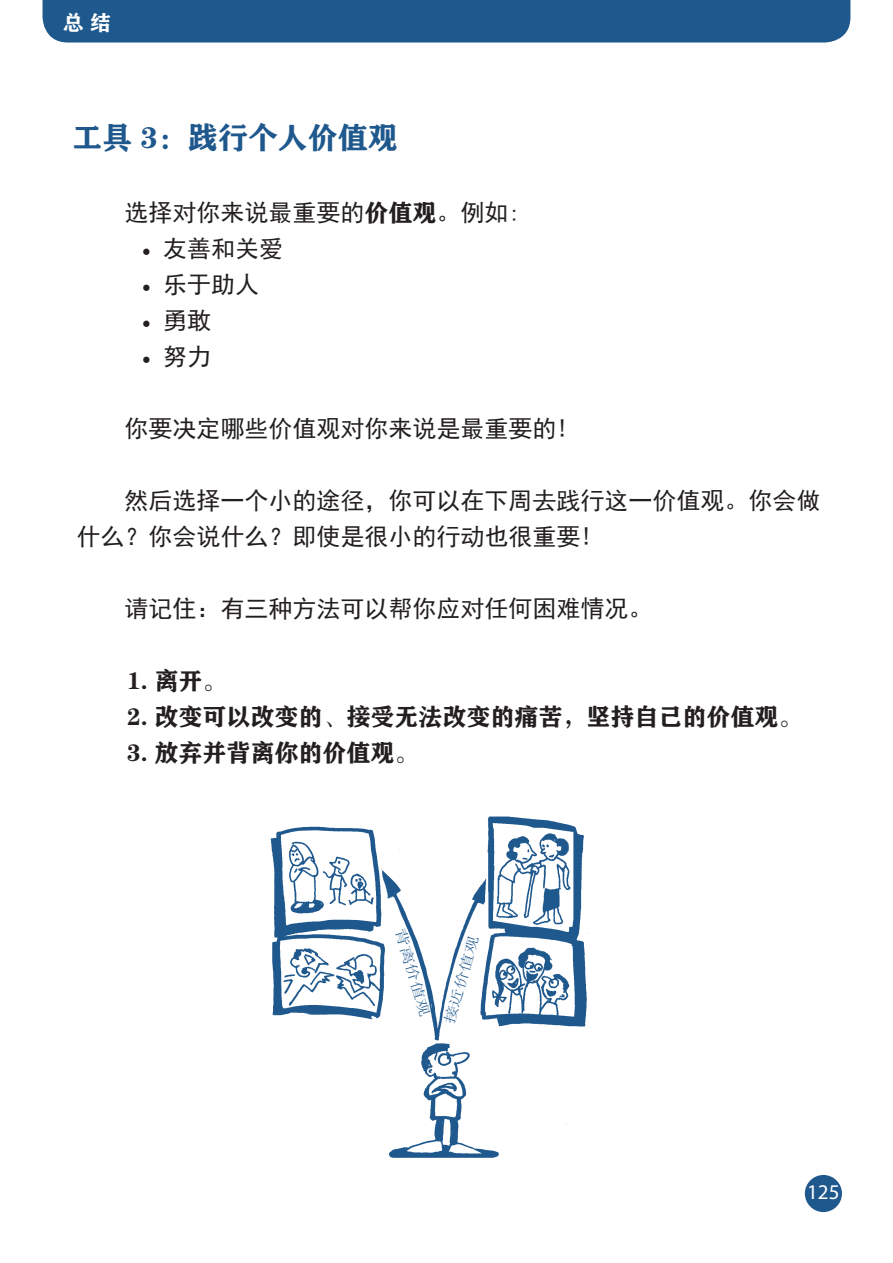
<style>
.page{position:relative;width:893px;height:1263px;background:#fff}
.page>*{position:absolute;margin:0;border:0;box-sizing:border-box;transform-origin:0 0}
.t1{font:30px "FZCHSJW GB1 0";color:#1f588d}
.t2{font:24px/36px "Sim Hei";color:#231f20}
.t3{font:24px "FZCHSJW GB1 0";color:#231f20}
.t4{font:21px "Myriad Pro";color:#fff}
.t5{font:21px "FZCHSJW GB1 0";color:#fff}
.t6{font:300 13.5px "Adobe Song Std";color:#1f588d;scale:1.35 1}
.s1{font-family:"FZCHSJW GB1 0"}
.s2{font-family:"Minion Pro"}
</style>
<div class="page">
<div style="left:805px;top:1175px;width:37px;height:37px;background:#1f588d;border-radius:50%"></div>
<img style="left:266px;top:816px;width:323px;height:342px">
<div style="left:43px;top:0;width:807px;height:43px;background:#1f588d"></div>
<p class="t5" style="left:63px;top:10px;width:49px">总结</p>
<p class="t1" style="left:72px;top:120px;width:327px">工具 3：践行个人价值观</p>
<p class="t2" style="left:125px;top:194px;width:397px">选择对你来说最重要的<span class="s1">价值观</span>。例如:</p>
<p class="t2" style="left:142px;top:230px;width:143px"><span class="s2">•</span> 友善和关爱</p>
<p class="t2" style="left:142px;top:266px;width:119px"><span class="s2">•</span> 乐于助人</p>
<p class="t2" style="left:142px;top:302px;width:71px"><span class="s2">•</span> 勇敢</p>
<p class="t2" style="left:142px;top:338px;width:71px"><span class="s2">•</span> 努力</p>
<p class="t2" style="left:125px;top:410px;width:445px">你要决定哪些价值观对你来说是最重要的!</p>
<p class="t2" style="left:77px;top:482px;width:746px;text-indent:48px">然后选择一个小的途径，你可以在下周去践行这一价值观。你会做什么？你会说什么？即使是很小的行动也很重要!</p>
<p class="t2" style="left:125px;top:590px;width:529px">请记住：有三种方法可以帮你应对任何困难情况。</p>
<p class="t3" style="left:127px;top:666px;width:101px">1. 离开。</p>
<p class="t3" style="left:127px;top:702px;width:677px">2. 改变可以改变的、接受无法改变的痛苦，坚持自己的价值观。</p>
<p class="t3" style="left:127px;top:738px;width:293px">3. 放弃并背离你的价值观。</p>
<p class="t6" style="left:407px;top:927px;width:69px;rotate:74deg">背离价值观</p>
<p class="t6" style="left:442px;top:1022px;width:69px;rotate:-74deg">接近价值观</p>
<p class="t4" style="left:807px;top:1179px;width:34px">125</p>
</div>
